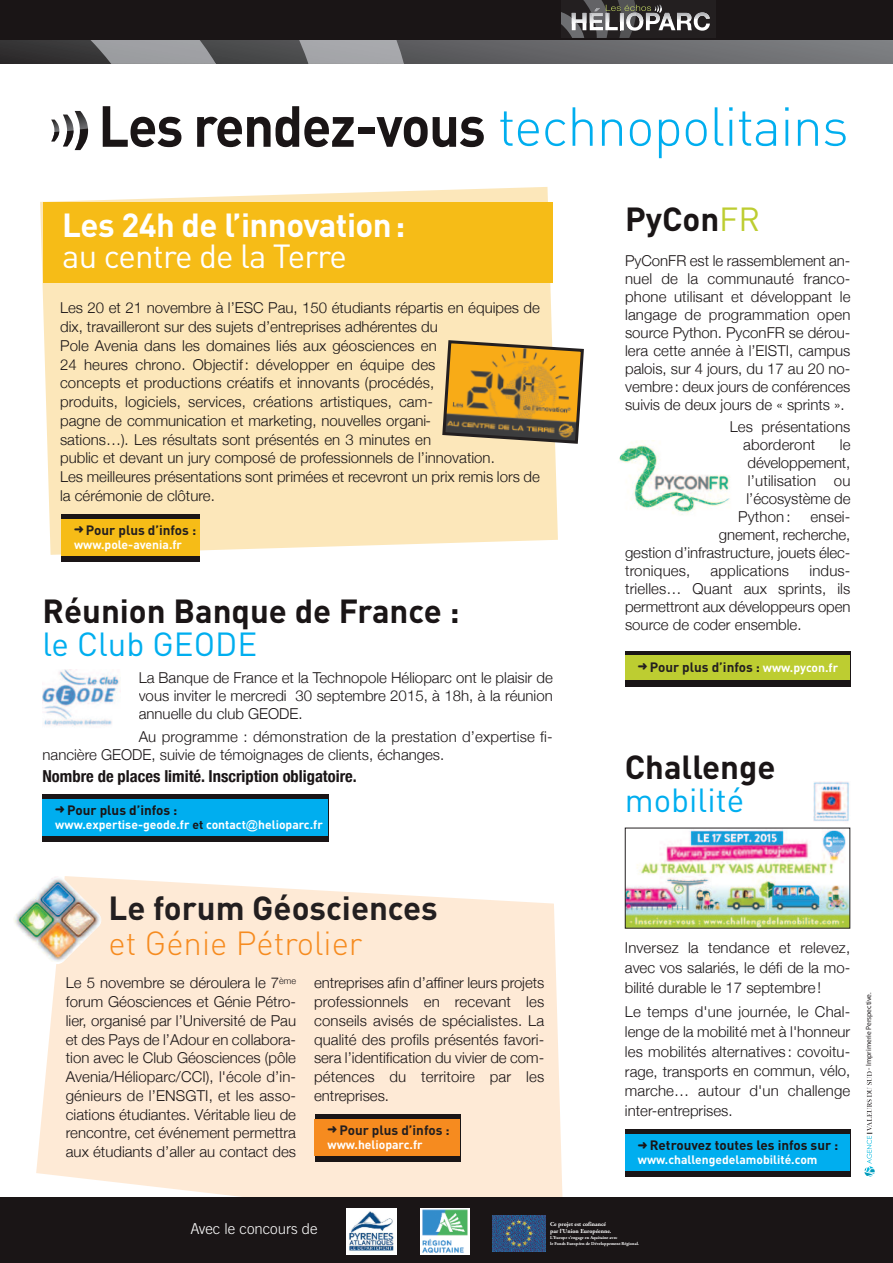
<style>
.page{position:relative;width:893px;height:1263px;background:#fff}
.page>*{position:absolute;margin:0;border:0;box-sizing:border-box;transform-origin:0 0}
.t1{font:300 54px "DIN";letter-spacing:-.015em;color:#00aeef}
.t2{font:700 33px "DIN";color:#1a1516}
.t3{font:700 33px "DIN";letter-spacing:-.015em;color:#fff}
.t4{font:33px "DIN";color:#00aeef}
.t5{font:700 33px "DIN";color:#231f20}
.t6{font:33px "DIN";letter-spacing:-.025em;color:#fff}
.t7{font:300 33px "DIN";color:#f68b1f}
.t8{font:700 condensed 16.5px "Helvetica Neue";color:#1a1516}
.t9{font:300 15px/18.8px "Helvetica Neue";color:#1a1516;text-align:justify}
.t10{font:300 15px "Trade Gothic";color:#fff}
.t11{font:700 13.5px "DIN";color:#231f20}
.t12{font:700 13.5px "DIN";color:#1a1516}
.t13{font:700 12.15px "DIN";color:#fff}
.t14{font:7.5px "Myriad Pro";color:#231f20}
.t15{font:700 6px/7.2px "Adobe Garamond";color:#fff}
.t16{font:700 4.5px/5.4px "Adobe Garamond";color:#fff}
.s1{font-weight:700;font-size:57px;color:#1a1516}
.s2{font-weight:400;color:#bdcd31}
.s3{color:#1a1516}
.s4{font-family:"Arial";font-weight:400}
.s5{font-size:12.15px;color:#fff}
</style>
<div class="page">
<svg style="left:36px;top:878px;width:527px;height:320px;background:#fdead8"></svg>
<div style="left:0;top:1198px;width:893px;height:65px;background:#1a1516"></div>
<svg style="left:710px;top:0;width:183px;height:64px;background:#3d3a3c"></svg>
<img style="left:493px;top:1215px;width:53px;height:36px">
<img style="left:421px;top:1209px;width:48px;height:45px">
<img style="left:346px;top:1209px;width:50px;height:45px">
<svg style="left:51px;top:110px;width:38px;height:41px"></svg>
<svg style="left:864px;top:1071px;width:11px;height:105px"></svg>
<div style="left:561px;top:0;width:155px;height:38px;background:#231f20"></div>
<svg style="left:0;top:0;width:710px;height:64px;background:#403d3f"></svg>
<svg style="left:40px;top:187px;width:518px;height:368px;background:#fce8bf"></svg>
<div style="left:44px;top:202px;width:509px;height:81px;background:#f6bc17"></div>
<div style="left:61px;top:514px;width:139px;height:48px;background:#1a1516"></div>
<div style="left:61px;top:519px;width:139px;height:37px;background:#f6bc17"></div>
<div style="left:43px;top:795px;width:286px;height:47px;background:#1a1516"></div>
<div style="left:43px;top:799px;width:285px;height:37px;background:#00aeef"></div>
<svg style="left:441px;top:339px;width:143px;height:106px;background:#bd913f"></svg>
<img style="left:43px;top:669px;width:77px;height:58px">
<div style="left:625px;top:651px;width:225px;height:35px;background:#1a1516"></div>
<div style="left:625px;top:655px;width:225px;height:25px;background:#bdcd31"></div>
<svg style="left:36px;top:962px;width:66px;height:3px"></svg>
<img style="left:14px;top:876px;width:88px;height:86px">
<div style="left:315px;top:1114px;width:145px;height:48px;background:#1a1516"></div>
<div style="left:315px;top:1119px;width:145px;height:37px;background:#f68b1f"></div>
<img style="left:619px;top:440px;width:111px;height:74px">
<div style="left:625px;top:1130px;width:225px;height:47px;background:#1a1516"></div>
<div style="left:625px;top:1134px;width:225px;height:37px;background:#00aeef"></div>
<img style="left:627px;top:830px;width:221px;height:96px">
<img style="left:813px;top:781px;width:36px;height:40px">
<h1 class="t1" style="left:98px;top:96px;width:752px"><span class="s1">Les rendez-vous</span> technopolitains</h1>
<h2 class="t2" style="left:625px;top:200px;width:137px">PyCon<span class="s2">FR</span></h2>
<h2 class="t3" style="left:62px;top:206px;width:344px">Les 24h de l’innovation:</h2>
<h2 class="t6" style="left:62px;top:238px;width:286px">au centre de la Terre</h2>
<p class="t9" style="left:625px;top:251px;width:227px;line-height:18px">PyConFR est le rassemblement an&shy;nuel de la communauté franco&shy;phone utilisant et développant le langage de programmation open source Python. PyconFR se dérou&shy;lera cette année à l’EISTI, campus palois, sur 4 jours, du 17 au 20 no&shy;vembre: deux jours de conférences suivis de deux jours de « sprints ».</p>
<p class="t9" style="left:743px;top:418px;width:109px;line-height:18px;text-indent:-13px">Les présentations aborderont</p>
<p class="t9" style="left:60px;top:298px;width:481px;text-align:left">Les 20 et 21 novembre à l’ESC Pau, 150 étudiants répartis en équipes de dix, travailleront sur des sujets d’entreprises adhérentes du<br>Pole Avenia dans les domaines liés aux géosciences en<br>24 heures chrono. Objectif: développer en équipe des<br>concepts et productions créatifs et innovants (procédés,<br>produits, logiciels, services, créations artistiques, cam-<br>pagne de communication et marketing, nouvelles organi-<br>sations…). Les résultats sont présentés en 3 minutes en<br>public et devant un jury composé de professionnels de l’innovation.<br>Les meilleures présentations sont primées et recevront un prix remis lors de la cérémonie de clôture.</p>
<p class="t9" style="left:840px;top:435px;width:12px">le</p>
<p class="t9" style="left:748px;top:453px;width:104px">développement,</p>
<p class="t9" style="left:748px;top:471px;width:104px">l’utilisation ou</p>
<p class="t9" style="left:747px;top:489px;width:105px">l’écosystème de</p>
<p class="t9" style="left:738px;top:507px;width:54px">Python :</p>
<p class="t9" style="left:810px;top:507px;width:41px">ensei-</p>
<p class="t9" style="left:719px;top:525px;width:133px">gnement, recherche,</p>
<p class="t9" style="left:625px;top:543px;width:227px">gestion d’infrastructure, jouets élec-</p>
<p class="t9" style="left:625px;top:561px;width:67px">troniques,</p>
<p class="t9" style="left:711px;top:561px;width:80px">applications</p>
<p class="t11" style="left:74px;top:523px;width:124px">➜ Pour plus d’infos :</p>
<p class="t13" style="left:74px;top:537px;width:110px">www.pole-avenia.fr</p>
<p class="t9" style="left:625px;top:562px;width:227px;line-height:18px;text-indent:184px">indus&shy;trielles… Quant aux sprints, ils permettront aux développeurs open source de coder ensemble.</p>
<h2 class="t2" style="left:43px;top:593px;width:419px">Réunion Banque de France :</h2>
<h2 class="t4" style="left:43px;top:626px;width:216px">le Club GEODE</h2>
<p class="t9" style="left:139px;top:669px;width:416px;line-height:18px">La Banque de France et la Technopole Hélioparc ont le plaisir de vous inviter le mercredi 30 septembre 2015, à 18h, à la réunion annuelle du club GEODE.</p>
<p class="t9" style="left:43px;top:727px;width:512px;line-height:18px;text-indent:96px">Au programme : démonstration de la prestation d’expertise fi&shy;nancière GEODE, suivie de témoignages de clients, échanges.</p>
<p class="t8" style="left:43px;top:766px;width:316px">Nombre de places limité. Inscription obligatoire.</p>
<p class="t12" style="left:55px;top:803px;width:124px">➜ Pour plus d’infos :</p>
<p class="t13" style="left:55px;top:817px;width:269px">www.expertise-geode.fr <span class="s3">et</span> contact<span class="s4">@</span>helioparc.fr</p>
<p class="t11" style="left:638px;top:659px;width:202px">➜ Pour plus d’infos : <span class="s5">www.pycon.fr</span></p>
<h2 class="t2" style="left:625px;top:748px;width:152px">Challenge</h2>
<h2 class="t4" style="left:625px;top:781px;width:121px">mobilité</h2>
<h2 class="t5" style="left:109px;top:889px;width:331px">Le forum Géosciences</h2>
<h2 class="t7" style="left:109px;top:924px;width:255px">et Génie Pétrolier</h2>
<p class="t9" style="left:66px;top:973px;width:232px">Le 5 novembre se déroulera le 7<sup>ème </sup>forum Géosciences et Génie Pétro&shy;lier, organisé par l’Université de Pau et des Pays de l’Adour en collabora&shy;tion avec le Club Géosciences (pôle Avenia/Hélioparc/CCI), l'école d’in&shy;génieurs de l’ENSGTI, et les asso&shy;ciations étudiantes. Véritable lieu de rencontre, cet événement permettra aux étudiants d’aller au contact des</p>
<p class="t9" style="left:314px;top:973px;width:232px">entreprises afin d’affiner leurs projets professionnels en recevant les conseils avisés de spécialistes. La qualité des profils présentés favori&shy;sera l’identification du vivier de com&shy;pétences du territoire par les entreprises.</p>
<p class="t11" style="left:327px;top:1123px;width:124px">➜ Pour plus d’infos :</p>
<p class="t13" style="left:327px;top:1137px;width:97px">www.helioparc.fr</p>
<p class="t9" style="left:625px;top:938px;width:227px;line-height:19.8px">Inversez la tendance et relevez, avec vos salariés, le défi de la mo&shy;bilité durable le 17 septembre!</p>
<p class="t9" style="left:625px;top:1001px;width:227px;line-height:19.8px">Le temps d'une journée, le Chal&shy;lenge de la mobilité met à l'honneur les mobilités alternatives : covoitu&shy;rage, transports en commun, vélo, marche… autour d'un challenge inter-entreprises.</p>
<p class="t12" style="left:638px;top:1138px;width:202px">➜ Retrouvez toutes les infos sur :</p>
<p class="t13" style="left:638px;top:1152px;width:181px">www.challengedelamobilité.com</p>
<p class="t14" style="left:866px;top:1070px;width:79px;rotate:-90deg">- Imprimerie Perspective.</p>
<p class="t10" style="left:190px;top:1223px;width:129px">Avec le concours de</p>
<p class="t15" style="left:550px;top:1221px;width:63px">Ce projet est cofinancé par l’Union Européenne.</p>
<p class="t16" style="left:550px;top:1235px;width:91px">L’Europe s’engage en Aquitaine avec<br>le Fonds Européen de Développement Régional.</p>
</div>
